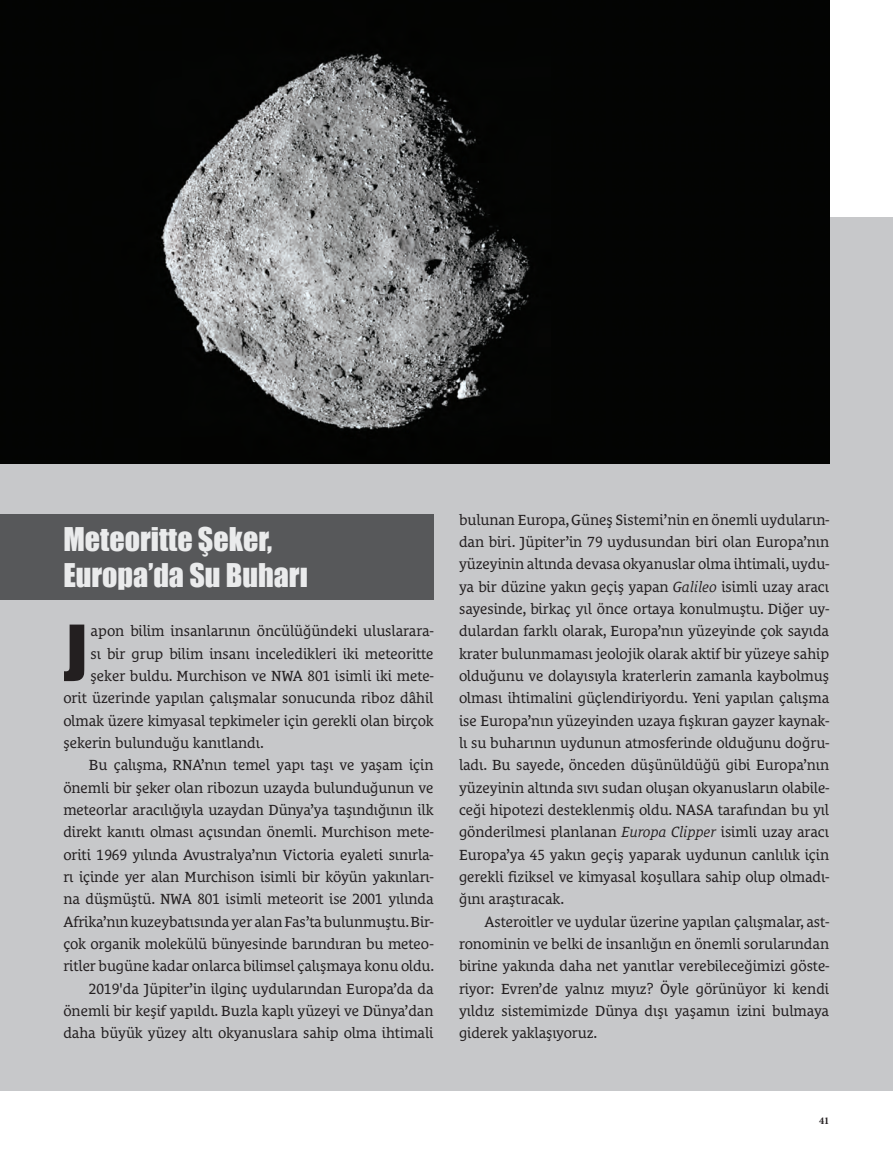
<style>
.page{position:relative;width:893px;height:1171px;background:#fff}
.page>*{position:absolute;margin:0;border:0;box-sizing:border-box;transform-origin:0 0}
.t1{font:71.4px "Impact";color:#231f20}
.t2{font:30px/36px "Impact";color:#eaebec}
.t3{font:15px/22.4px "Le Monde Courrier Pro";letter-spacing:-.01em;color:#231f20;text-align:justify}
.t4{font:700 10.35px "Minion Pro";color:#231f20}
.s1{font-style:italic}
</style>
<div class="page">
<div style="left:0;top:218px;width:892px;height:872px;background:#c7c8ca"></div>
<img style="left:0;top:0;width:829px;height:463px">
<div style="left:0;top:514px;width:433px;height:85px;background:#57585a"></div>
<h2 class="t2" style="left:63px;top:520px;width:246px">Meteoritte Şeker,<br>Europa’da Su Buharı</h2>
<h1 class="t1" style="left:63px;top:597px;width:25px">J</h1>
<p class="t3" style="left:91px;top:618px;width:344px">apon bilim insanlarının öncülüğündeki uluslarara-</p>
<p class="t3" style="left:91px;top:640px;width:344px">sı bir grup bilim insanı inceledikleri iki meteoritte</p>
<p class="t3" style="left:91px;top:663px;width:344px">şeker buldu. Murchison ve NWA 801 isimli iki mete-</p>
<p class="t3" style="left:63px;top:685px;width:371px">orit üzerinde yapılan çalışmalar sonucunda riboz dâhil</p>
<p class="t3" style="left:63px;top:707px;width:371px">olmak üzere kimyasal tepkimeler için gerekli olan birçok</p>
<p class="t3" style="left:63px;top:730px;width:202px">şekerin bulunduğu kanıtlandı.</p>
<p class="t3" style="left:89px;top:752px;width:346px">Bu çalışma, RNA’nın temel yapı taşı ve yaşam için</p>
<p class="t3" style="left:63px;top:774px;width:371px">önemli bir şeker olan ribozun uzayda bulunduğunun ve</p>
<p class="t3" style="left:63px;top:797px;width:371px">meteorlar aracılığıyla uzaydan Dünya’ya taşındığının ilk</p>
<p class="t3" style="left:63px;top:819px;width:371px">direkt kanıtı olması açısından önemli. Murchison mete-</p>
<p class="t3" style="left:63px;top:841px;width:371px">oriti 1969 yılında Avustralya’nın Victoria eyaleti sınırla-</p>
<p class="t3" style="left:63px;top:863px;width:371px">rı içinde yer alan Murchison isimli bir köyün yakınları-</p>
<p class="t3" style="left:63px;top:886px;width:371px">na düşmüştü. NWA 801 isimli meteorit ise 2001 yılında</p>
<p class="t3" style="left:63px;top:908px;width:371px">Afrika’nın kuzeybatısında yer alan Fas’ta bulunmuştu. Bir-</p>
<p class="t3" style="left:63px;top:930px;width:371px">çok organik molekülü bünyesinde barındıran bu meteo-</p>
<p class="t3" style="left:63px;top:953px;width:372px">ritler bugüne kadar onlarca bilimsel çalışmaya konu oldu.</p>
<p class="t3" style="left:89px;top:975px;width:346px">2019'da Jüpiter’in ilginç uydularından Europa’da da</p>
<p class="t3" style="left:63px;top:997px;width:371px">önemli bir keşif yapıldı. Buzla kaplı yüzeyi ve Dünya’dan</p>
<p class="t3" style="left:63px;top:1020px;width:371px">daha büyük yüzey altı okyanuslara sahip olma ihtimali</p>
<p class="t3" style="left:459px;top:506px;width:371px">bulunan Europa, Güneş Sistemi’nin en önemli uyduların&shy;dan biri. Jüpiter’in 79 uydusundan biri olan Europa’nın yüzeyinin altında devasa okyanuslar olma ihtimali, uydu&shy;ya bir düzine yakın geçiş yapan <span class="s1">Galileo</span> isimli uzay aracı sayesinde, birkaç yıl önce ortaya konulmuştu. Diğer uy&shy;dulardan farklı olarak, Europa’nın yüzeyinde çok sayıda krater bulunmaması jeolojik olarak aktif bir yüzeye sahip olduğunu ve dolayısıyla kraterlerin zamanla kaybolmuş olması ihtimalini güçlendiriyordu. Yeni yapılan çalışma ise Europa’nın yüzeyinden uzaya fışkıran gayzer kaynak&shy;lı su buharının uydunun atmosferinde olduğunu doğru&shy;ladı. Bu sayede, önceden düşünüldüğü gibi Europa’nın yüzeyinin altında sıvı sudan oluşan okyanusların olabile&shy;ceği hipotezi desteklenmiş oldu. NASA tarafından bu yıl gönderilmesi planlanan <span class="s1">Europa Clipper</span> isimli uzay aracı Europa’ya 45 yakın geçiş yaparak uydunun canlılık için gerekli fiziksel ve kimyasal koşullara sahip olup olmadı&shy;ğını araştıracak.</p>
<p class="t3" style="left:459px;top:908px;width:371px;text-indent:26px">Asteroitler ve uydular üzerine yapılan çalışmalar, ast&shy;ronominin ve belki de insanlığın en önemli sorularından birine yakında daha net yanıtlar verebileceğimizi göste&shy;riyor: Evren’de yalnız mıyız? Öyle görünüyor ki kendi yıldız sistemimizde Dünya dışı yaşamın izini bulmaya giderek yaklaşıyoruz.</p>
<p class="t4" style="left:819px;top:1112px;width:12px">41</p>
</div>
